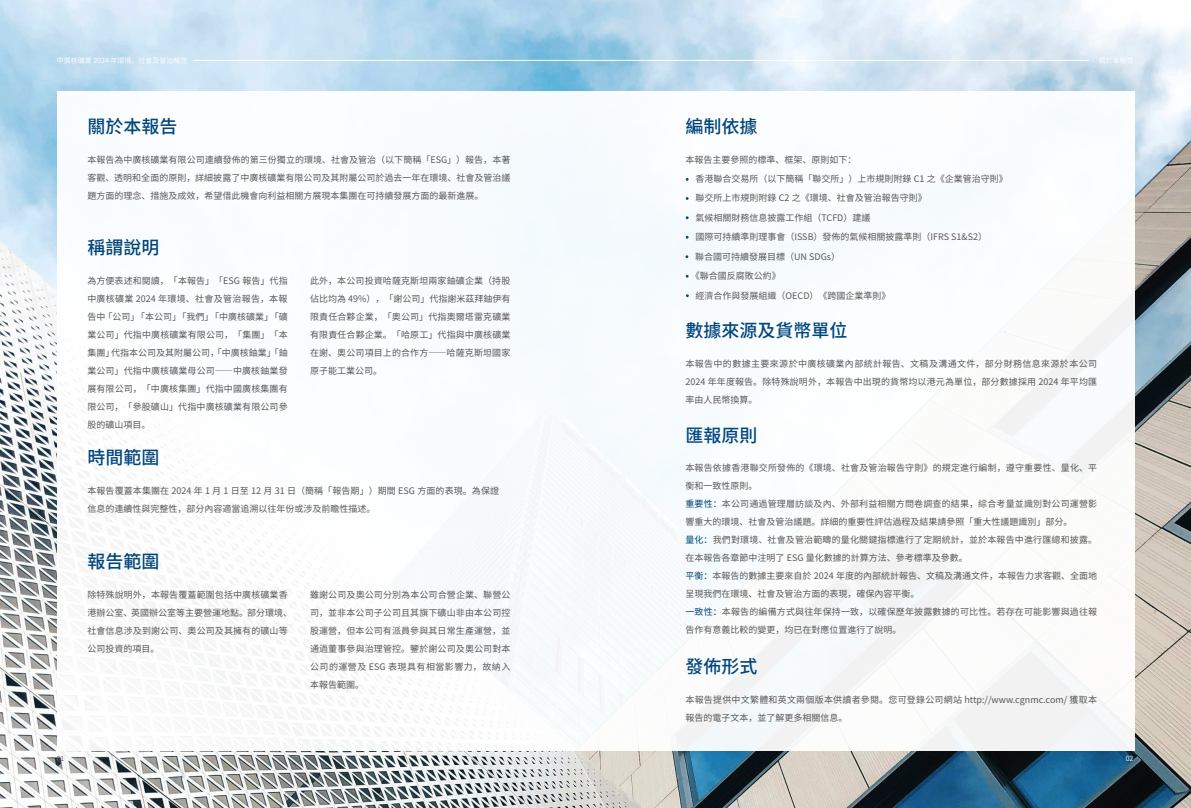
<style>
.page{position:relative;width:1191px;height:808px;background:#fff}
.page>*{position:absolute;margin:0;border:0;box-sizing:border-box;transform-origin:0 0}
.t1{font:500 18px "Source Han Sans CN";color:#00467e}
.t2{font:500 18px "Source Han Sans CN";color:#004478}
.t3{font:9px/18px "Source Han Sans CN";color:#585757;text-align:justify}
.t4{font:9px/18px "Source Han Sans CN";letter-spacing:.02em;color:#585757}
.t5{font:9px/18px "Source Han Sans CN";letter-spacing:.025em;color:#585757}
.t6{font:7px "Source Han Sans CN";color:#fff}
.t7{font:7px "Source Han Sans CN";color:#585757}
.s1{color:#004478}
</style>
<div class="page">
<img style="left:0;top:0;width:1191px;height:808px">
<div style="left:57px;top:91px;width:1077px;height:660px;background:#fff"></div>
<hr style="left:193px;top:60px;width:896px;height:1px;background:#fff">
<p class="t6" style="left:57px;top:56px;width:132px">中廣核礦業 2024 年環境、社會及管治報告</p>
<h1 class="t1" style="left:87px;top:116px;width:91px">關於本報告</h1>
<p class="t3" style="left:87px;top:151px;width:424px">本報告為中廣核礦業有限公司連續發佈的第三份獨立的環境、社會及管治（以下簡稱「ESG」）報告，本著客觀、透明和全面的原則，詳細披露了中廣核礦業有限公司及其附屬公司於過去一年在環境、社會及管治議題方面的理念、措施及成效，希望借此機會向利益相關方展現本集團在可持續發展方面的最新進展。</p>
<h1 class="t2" style="left:87px;top:237px;width:73px">稱謂說明</h1>
<p class="t3" style="left:87px;top:272px;width:202px">為方便表述和閱讀，「本報告」「ESG 報告」代指中廣核礦業 2024 年環境、社會及管治報告，本報告中「公司」「本公司」「我們」「中廣核礦業」「礦業公司」代指中廣核礦業有限公司，「集團」「本集團」代指本公司及其附屬公司，「中廣核鈾業」「鈾業公司」代指中廣核礦業母公司——中廣核鈾業發展有限公司，「中廣核集團」代指中國廣核集團有限公司，「參股礦山」代指中廣核礦業有限公司參股的礦山項目。</p>
<h1 class="t1" style="left:87px;top:447px;width:73px">時間範圍</h1>
<p class="t3" style="left:310px;top:272px;width:202px">此外，本公司投資哈薩克斯坦兩家鈾礦企業（持股佔比均為 49%），「謝公司」代指謝米茲拜鈾伊有限責任合夥企業，「奧公司」代指奧爾塔雷克礦業有限責任合夥企業。「哈原工」代指與中廣核礦業在謝、奧公司項目上的合作方——哈薩克斯坦國家原子能工業公司。</p>
<p class="t3" style="left:87px;top:481px;width:413px">本報告覆蓋本集團在 2024 年 1 月 1 日至 12 月 31 日（簡稱「報告期」）期間 ESG 方面的表現。為保證信息的連續性與完整性，部分內容適當追溯以往年份或涉及前瞻性描述。</p>
<h1 class="t2" style="left:87px;top:551px;width:73px">報告範圍</h1>
<p class="t3" style="left:87px;top:586px;width:206px;text-align:left">除特殊說明外，本報告覆蓋範圍包括中廣核礦業香港辦公室、英國辦公室等主要營運地點。部分環境、社會信息涉及到謝公司、奧公司及其擁有的礦山等公司投資的項目。</p>
<p class="t3" style="left:310px;top:586px;width:202px">雖謝公司及奧公司分別為本公司合營企業、聯營公司，並非本公司子公司且其旗下礦山非由本公司控股運營，但本公司有派員參與其日常生產運營，並通過董事參與治理管控。鑒於謝公司及奧公司對本公司的運營及 ESG 表現具有相當影響力，故納入本報告範圍。</p>
<h1 class="t2" style="left:685px;top:116px;width:73px">編制依據</h1>
<p class="t3" style="left:695px;top:150px;width:314px;line-height:19.3px;text-indent:-10px">本報告主要參照的標準、框架、原則如下：<br>香港聯合交易所（以下簡稱「聯交所」）上市規則附錄 C1 之《企業管治守則》</p>
<p class="t3" style="left:695px;top:189px;width:233px">聯交所上市規則附錄 C2 之《環境、社會及管治報告守則》</p>
<p class="t3" style="left:695px;top:209px;width:177px">氣候相關財務信息披露工作組（TCFD）建議</p>
<p class="t3" style="left:695px;top:228px;width:293px;line-height:19.5px">國際可持續準則理事會（ISSB）發佈的氣候相關披露準則（IFRS S1&amp;S2）聯合國可持續發展目標（UN SDGs）</p>
<p class="t3" style="left:695px;top:287px;width:196px">經濟合作與發展組織（OECD）《跨國企業準則》</p>
<p class="t3" style="left:691px;top:267px;width:91px">《聯合國反腐敗公約》</p>
<h1 class="t1" style="left:685px;top:321px;width:163px">數據來源及貨幣單位</h1>
<p class="t3" style="left:685px;top:355px;width:413px">本報告中的數據主要來源於中廣核礦業內部統計報告、文稿及溝通文件，部分財務信息來源於本公司2024 年年度報告。除特殊說明外，本報告中出現的貨幣均以港元為單位，部分數據採用 2024 年平均匯率由人民幣換算。</p>
<h1 class="t1" style="left:685px;top:425px;width:73px">匯報原則</h1>
<p class="t4" style="left:685px;top:459px;width:413px">本報告依據香港聯交所發佈的《環境、社會及管治報告守則》的規定進行編制，遵守重要性、量化、平衡和一致性原則。<br><span class="s1">重要性：</span>本公司通過管理層訪談及內、外部利益相關方問卷調查的結果，綜合考量並識別對公司運營影響重大的環境、社會及管治議題。詳細的重要性評估過程及結果請參照「重大性議題識別」部分。<br><span class="s1">量化：</span>我們對環境、社會及管治範疇的量化關鍵指標進行了定期統計，並於本報告中進行匯總和披露。在本報告各章節中注明了 ESG 量化數據的計算方法、參考標準及參數。<br><span class="s1">平衡：</span>本報告的數據主要來自於 2024 年度的內部統計報告、文稿及溝通文件，本報告力求客觀、全面地呈現我們在環境、社會及管治方面的表現，確保內容平衡。<br><span class="s1">一致性：</span>本報告的編備方式與往年保持一致，以確保歷年披露數據的可比性。若存在可能影響與過往報告作有意義比較的變更，均已在對應位置進行了說明。</p>
<h1 class="t1" style="left:685px;top:656px;width:73px">發佈形式</h1>
<p class="t5" style="left:685px;top:691px;width:413px">本報告提供中文繁體和英文兩個版本供讀者參閱。您可登錄公司網站 http://www.cgnmc.com/ 獲取本報告的電子文本，並了解更多相關信息。</p>
<p class="t7" style="left:57px;top:754px;width:9px">01</p>
<p class="t6" style="left:1125px;top:754px;width:9px">02</p>
</div>
